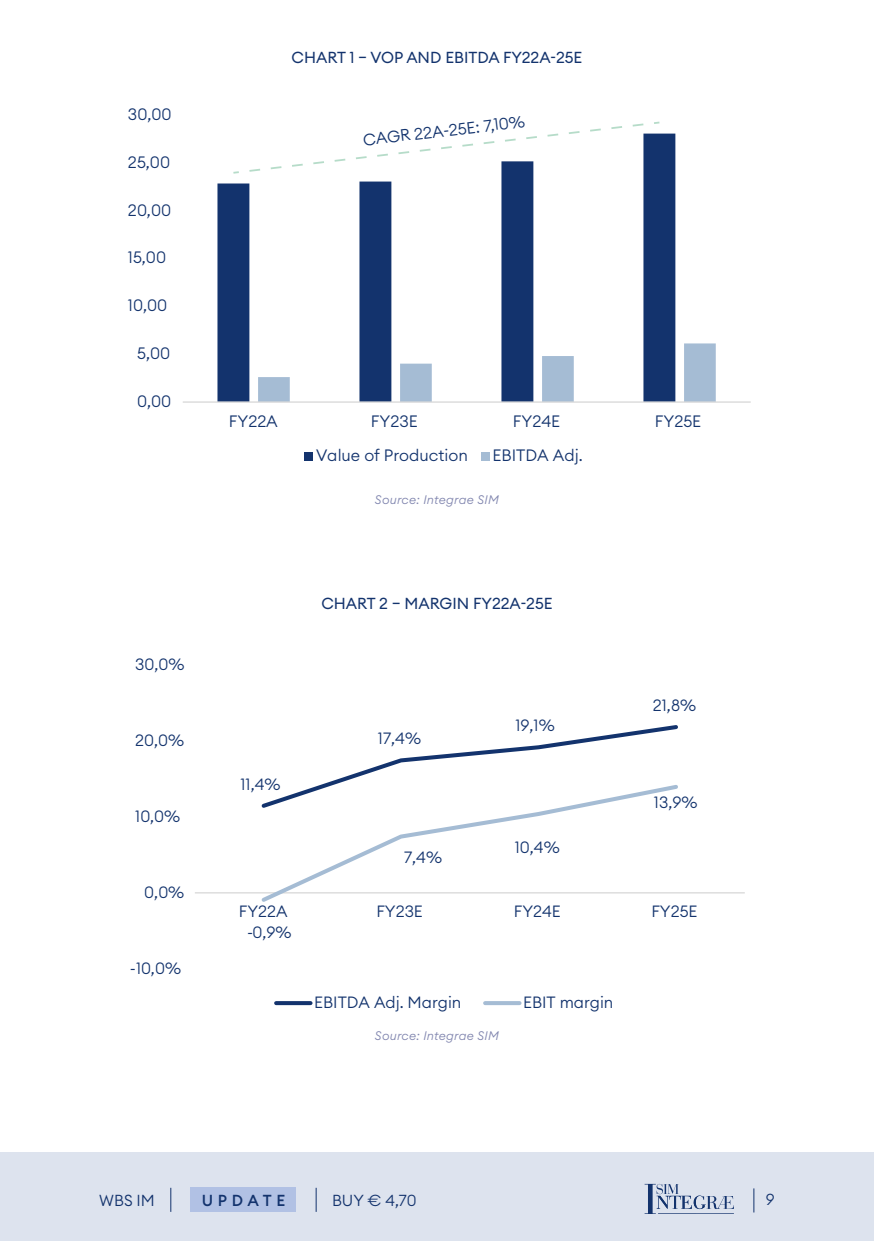
<style>
.page{position:relative;width:874px;height:1241px;background:#fff}
.page>*{position:absolute;margin:0;border:0;box-sizing:border-box;transform-origin:0 0}
.t1{font:300 16.28px "Euclid Circular A";color:#13336d}
.t2{font:300 16.1px "Euclid Circular A";letter-spacing:.005em;color:#13336d}
.t3{font:15.75px "Euclid Circular A";color:#13336d}
.t4{font:300 15.75px "Euclid Circular A";color:#13336d}
.t5{font:500 15.75px "Euclid Circular A";letter-spacing:.3em;color:#13336d}
.t6{font:italic 300 12.25px "Euclid Circular A";letter-spacing:.02em;color:#8186af}
</style>
<div class="page">
<div style="left:0;top:1152px;width:873px;height:88px;background:#dde3ee"></div>
<svg style="left:170px;top:1187px;width:1px;height:24px"></svg>
<div style="left:190px;top:1187px;width:106px;height:24px;background:#b1c1e4"></div>
<svg style="left:315px;top:1187px;width:1px;height:24px"></svg>
<svg style="left:753px;top:1188px;width:1px;height:24px"></svg>
<svg style="left:644px;top:1183px;width:89px;height:30px"></svg>
<svg style="left:568px;top:121px;width:92px;height:12px"></svg>
<svg style="left:217px;top:133px;width:458px;height:268px"></svg>
<svg style="left:258px;top:343px;width:457px;height:58px"></svg>
<hr style="left:183px;top:401px;width:567px;height:1px;background:#d9d9d9">
<div style="left:304px;top:452px;width:8px;height:8px;background:#13336d"></div>
<div style="left:481px;top:452px;width:8px;height:8px;background:#a5bcd4"></div>
<hr style="left:195px;top:892px;width:549px;height:1px;background:#d9d9d9">
<svg style="left:329px;top:725px;width:349px;height:57px"></svg>
<svg style="left:258px;top:782px;width:422px;height:120px"></svg>
<svg style="left:276px;top:1001px;width:34px;height:3px"></svg>
<svg style="left:485px;top:1001px;width:34px;height:3px"></svg>
<p class="t1" style="left:128px;top:103px;width:45px">30,00</p>
<p class="t2" style="left:128px;top:105px;width:44px">20,00</p>
<p class="t1" style="left:128px;top:151px;width:44px">25,00</p>
<p class="t2" style="left:128px;top:153px;width:39px">15,00</p>
<p class="t1" style="left:128px;top:199px;width:45px">20,00</p>
<p class="t2" style="left:128px;top:200px;width:41px">10,00</p>
<p class="t1" style="left:128px;top:247px;width:40px">15,00</p>
<p class="t2" style="left:137px;top:248px;width:34px">5,00</p>
<p class="t1" style="left:128px;top:295px;width:41px">10,00</p>
<p class="t2" style="left:137px;top:295px;width:35px">0,00</p>
<p class="t1" style="left:137px;top:343px;width:35px">5,00</p>
<p class="t1" style="left:137px;top:391px;width:36px">0,00</p>
<p class="t2" style="left:135px;top:653px;width:51px">30,0%</p>
<p class="t2" style="left:135px;top:729px;width:50px">20,0%</p>
<p class="t2" style="left:135px;top:805px;width:47px">10,0%</p>
<p class="t2" style="left:144px;top:881px;width:41px">0,0%</p>
<p class="t2" style="left:130px;top:957px;width:53px">-10,0%</p>
<p class="t3" style="left:291px;top:47px;width:292px">CHART 1 – VOP AND EBITDA FY22A-25E</p>
<p class="t1" style="left:362px;top:130px;width:164px;rotate:-7deg">CAGR 22A-25E: 7,10%</p>
<p class="t1" style="left:229px;top:410px;width:50px">FY22A</p>
<p class="t1" style="left:370px;top:410px;width:48px">FY23E</p>
<p class="t1" style="left:512px;top:410px;width:49px">FY24E</p>
<p class="t1" style="left:654px;top:410px;width:48px">FY25E</p>
<p class="t1" style="left:316px;top:445px;width:153px">Value of Production</p>
<p class="t1" style="left:492px;top:445px;width:92px">EBITDA Adj.</p>
<p class="t6" style="left:375px;top:492px;width:125px">Source: Integrae SIM</p>
<p class="t3" style="left:321px;top:593px;width:232px">CHART 2 – MARGIN FY22A-25E</p>
<p class="t2" style="left:240px;top:773px;width:42px">11,4%</p>
<p class="t2" style="left:378px;top:728px;width:45px">17,4%</p>
<p class="t2" style="left:404px;top:846px;width:40px">7,4%</p>
<p class="t2" style="left:515px;top:715px;width:41px">19,1%</p>
<p class="t2" style="left:514px;top:836px;width:47px">10,4%</p>
<p class="t2" style="left:652px;top:694px;width:45px">21,8%</p>
<p class="t2" style="left:653px;top:791px;width:45px">13,9%</p>
<p class="t1" style="left:656px;top:793px;width:45px">21,8%</p>
<p class="t1" style="left:657px;top:891px;width:45px">13,9%</p>
<p class="t2" style="left:239px;top:901px;width:50px">FY22A</p>
<p class="t2" style="left:376px;top:901px;width:48px">FY23E</p>
<p class="t2" style="left:513px;top:901px;width:48px">FY24E</p>
<p class="t2" style="left:651px;top:901px;width:47px">FY25E</p>
<p class="t2" style="left:247px;top:922px;width:46px">-0,9%</p>
<p class="t2" style="left:314px;top:991px;width:148px">EBITDA Adj. Margin</p>
<p class="t2" style="left:523px;top:991px;width:92px">EBIT margin</p>
<p class="t6" style="left:375px;top:1027px;width:125px">Source: Integrae SIM</p>
<p class="t1" style="left:378px;top:1001px;width:48px">FY23E</p>
<p class="t1" style="left:516px;top:1001px;width:49px">FY24E</p>
<p class="t4" style="left:99px;top:1189px;width:57px">WBS IM</p>
<p class="t5" style="left:202px;top:1190px;width:85px">UPDATE</p>
<p class="t4" style="left:332px;top:1189px;width:86px">BUY € 4,70</p>
<p class="t4" style="left:765px;top:1188px;width:10px">9</p>
</div>
